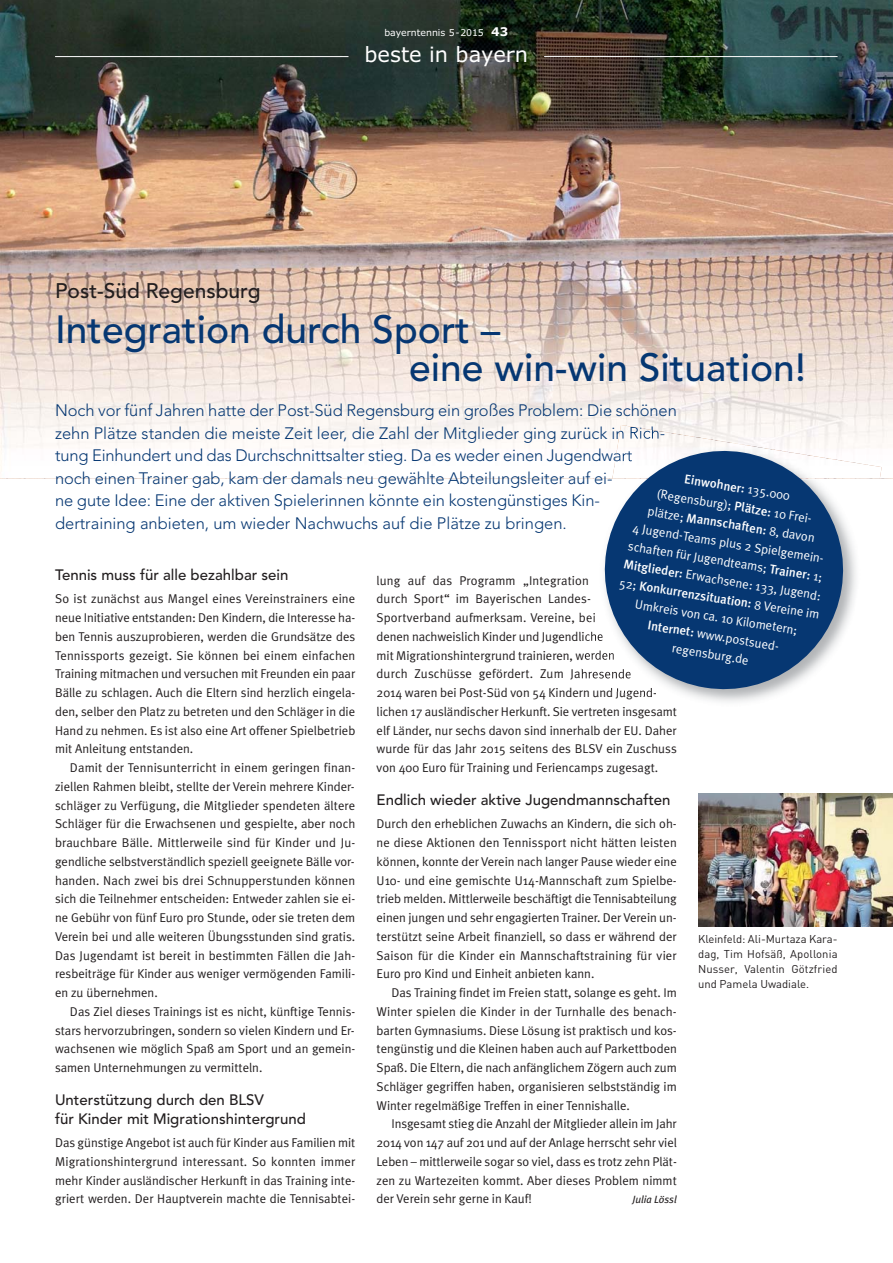
<style>
.page{position:relative;width:893px;height:1263px;background:#fff}
.page>*{position:absolute;margin:0;border:0;box-sizing:border-box;transform-origin:0 0}
.t1{font:500 39px/37.5px "Avenir";color:#063772}
.t2{font:500 21px "Avenir";color:#231f20}
.t3{font:21px "Verdana";color:#fff}
.t4{font:300 16.5px/22.5px "Avenir";letter-spacing:-.005em;color:#063772}
.t5{font:500 15px/18.8px "Avenir";color:#231f20}
.t6{font:12.75px/18.8px "Meta Plus Normal";color:#231f20;text-align:justify}
.t7{font:12.75px/18.8px "Meta Plus Normal";color:#fff;text-align:center}
.t8{font:500 12.75px "Meta Plus";color:#fff}
.t9{font:11.25px/15px "DIN";letter-spacing:.01em;color:#231f20;text-align:justify}
.t10{font:italic 10.5px "Meta Plus";color:#231f20}
.t11{font:9.3px "Verdana";color:#fff}
.s1{font-weight:700;font-size:12px}
.s2{font-family:"Meta Plus Normal";font-weight:400}
.s3{font-family:"Meta Plus";font-weight:500}
</style>
<div class="page">
<img style="left:0;top:0;width:892px;height:213px">
<img style="left:0;top:213px;width:892px;height:266px">
<img style="left:698px;top:794px;width:194px;height:133px">
<img style="left:581px;top:546px;width:275px;height:156px">
<img style="left:852px;top:478px;width:28px;height:1px">
<img style="left:612px;top:425px;width:270px;height:53px">
<svg style="left:596px;top:442px;width:256px;height:256px;fill:#063772"></svg>
<hr style="left:55px;top:56px;width:293px;height:1px;background:#fff">
<hr style="left:544px;top:56px;width:293px;height:1px;background:#fff">
<h2 class="t2" style="left:55px;top:282px;width:207px">Post-Süd Regensburg</h2>
<p class="t11" style="left:384px;top:27px;width:125px">bayerntennis 5-2015 <span class="s1">43</span></p>
<h2 class="t3" style="left:364px;top:42px;width:165px">beste in bayern</h2>
<h1 class="t1" style="left:409px;top:315px;width:398px;text-indent:-354px">Integration durch Sport –<br>eine win-win Situation!</h1>
<p class="t4" style="left:55px;top:401px;width:623px">Noch vor fünf Jahren hatte der Post-Süd Regensburg ein großes Problem: Die schönen zehn Plätze standen die meiste Zeit leer, die Zahl der Mitglieder ging zurück in Rich&shy;tung Einhundert und das Durchschnittsalter stieg. Da es weder einen Jugendwart<br>noch einen Trainer gab, kam der damals neu gewählte Abteilungsleiter auf ei-<br>ne gute Idee: Eine der aktiven Spielerinnen könnte ein kostengünstiges Kin&shy;dertraining anbieten, um wieder Nachwuchs auf die Plätze zu bringen.</p>
<p class="t8" style="left:685px;top:475px;width:108px;rotate:9deg">Einwohner: <span class="s2">135.000</span></p>
<p class="t7" style="left:637px;top:482px;width:201px;rotate:9deg">(Regensburg); <span class="s3">Plätze:</span> 10 Frei-<br>plätze; <span class="s3">Mannschaften:</span> 8, davon<br>4 Jugend-Teams plus 2 Spielgemein&shy;schaften für Jugendteams; <span class="s3">Trainer:</span> 1; <span class="s3">Mitglieder:</span> Erwachsene: 133, Jugend:</p>
<p class="t5" style="left:55px;top:567px;width:235px">Tennis muss für alle bezahlbar sein</p>
<p class="t6" style="left:55px;top:591px;width:302px">So ist zunächst aus Mangel eines Vereinstrainers eine neue Initiative entstanden: Den Kindern, die Interesse ha&shy;ben Tennis auszuprobieren, werden die Grundsätze des Tennissports gezeigt. Sie können bei einem einfachen Training mitmachen und versuchen mit Freunden ein paar Bälle zu schlagen. Auch die Eltern sind herzlich eingela&shy;den, selber den Platz zu betreten und den Schläger in die Hand zu nehmen. Es ist also eine Art offener Spielbetrieb mit Anleitung entstanden.</p>
<p class="t6" style="left:55px;top:759px;width:302px;text-indent:15px">Damit der Tennisunterricht in einem geringen finan&shy;ziellen Rahmen bleibt, stellte der Verein mehrere Kinder&shy;schläger zu Verfügung, die Mitglieder spendeten ältere Schläger für die Erwachsenen und gespielte, aber noch brauchbare Bälle. Mittlerweile sind für Kinder und Ju&shy;gendliche selbstverständlich speziell geeignete Bälle vor&shy;handen. Nach zwei bis drei Schnupperstunden können sich die Teilnehmer entscheiden: Entweder zahlen sie ei&shy;ne Gebühr von fünf Euro pro Stunde, oder sie treten dem Verein bei und alle weiteren Übungsstunden sind gratis.<br>Das Jugendamt ist bereit in bestimmten Fällen die Jah&shy;resbeiträge für Kinder aus weniger vermögenden Famili&shy;en zu übernehmen.</p>
<p class="t6" style="left:55px;top:1003px;width:302px;text-indent:15px">Das Ziel dieses Trainings ist es nicht, künftige Tennis&shy;stars hervorzubringen, sondern so vielen Kindern und Er&shy;wachsenen wie möglich Spaß am Sport und an gemein&shy;samen Unternehmungen zu vermitteln.</p>
<p class="t5" style="left:55px;top:1092px;width:252px">Unterstützung durch den BLSV<br>für Kinder mit Migrationshintergrund</p>
<p class="t6" style="left:55px;top:1134px;width:302px">Das günstige Angebot ist auch für Kinder aus Familien mit Migrationshintergrund interessant. So konnten immer mehr Kinder ausländischer Herkunft in das Training inte&shy;griert werden. Der Hauptverein machte die Tennisabtei-</p>
<p class="t6" style="left:377px;top:572px;width:302px;text-align:left">lung auf das Programm „Integration<br>durch Sport“ im Bayerischen Landes-<br>Sportverband aufmerksam. Vereine, bei<br>denen nachweislich Kinder und Jugendliche<br>mit Migrationshintergrund trainieren, werden<br>durch Zuschüsse gefördert. Zum Jahresende<br>2014 waren bei Post-Süd von 54 Kindern und Jugend&shy;lichen 17 ausländischer Herkunft. Sie vertreten insgesamt elf Länder, nur sechs davon sind innerhalb der EU. Daher wurde für das Jahr 2015 seitens des BLSV ein Zuschuss von 400 Euro für Training und Feriencamps zugesagt.</p>
<p class="t5" style="left:377px;top:792px;width:295px">Endlich wieder aktive Jugendmannschaften</p>
<p class="t6" style="left:377px;top:816px;width:302px">Durch den erheblichen Zuwachs an Kindern, die sich oh&shy;ne diese Aktionen den Tennissport nicht hätten leisten können, konnte der Verein nach langer Pause wieder eine U10- und eine gemischte U14-Mannschaft zum Spielbe&shy;trieb melden. Mittlerweile beschäftigt die Tennisabteilung einen jungen und sehr engagierten Trainer. Der Verein un&shy;terstützt seine Arbeit finanziell, so dass er während der Saison für die Kinder ein Mannschaftstraining für vier Euro pro Kind und Einheit anbieten kann.</p>
<p class="t6" style="left:377px;top:984px;width:302px;text-indent:15px">Das Training findet im Freien statt, solange es geht. Im Winter spielen die Kinder in der Turnhalle des benach&shy;barten Gymnasiums. Diese Lösung ist praktisch und kos&shy;tengünstig und die Kleinen haben auch auf Parkettboden Spaß. Die Eltern, die nach anfänglichem Zögern auch zum Schläger gegriffen haben, organisieren selbstständig im Winter regelmäßige Treffen in einer Tennishalle.</p>
<p class="t6" style="left:377px;top:1116px;width:302px;text-indent:15px">Insgesamt stieg die Anzahl der Mitglieder allein im Jahr 2014 von 147 auf 201 und auf der Anlage herrscht sehr viel Leben – mittlerweile sogar so viel, dass es trotz zehn Plät&shy;zen zu Wartezeiten kommt. Aber dieses Problem nimmt der Verein sehr gerne in Kauf!</p>
<p class="t8" style="left:620px;top:578px;width:204px;rotate:9deg"><span class="s2">52;</span> Konkurrenzsituation: <span class="s2">8 Vereine im</span></p>
<p class="t7" style="left:636px;top:596px;width:166px;rotate:9deg">Umkreis von ca. 10 Kilometern;<br><span class="s3">Internet:</span> www.postsued&shy;regensburg.de</p>
<p class="t9" style="left:698px;top:932px;width:141px">Kleinfeld: Ali-Murtaza Kara&shy;dag, Tim Hofsäß, Apollonia Nusser, Valentin Götzfried und Pamela Uwadiale.</p>
<p class="t10" style="left:632px;top:1196px;width:46px">Julia Lössl</p>
</div>
